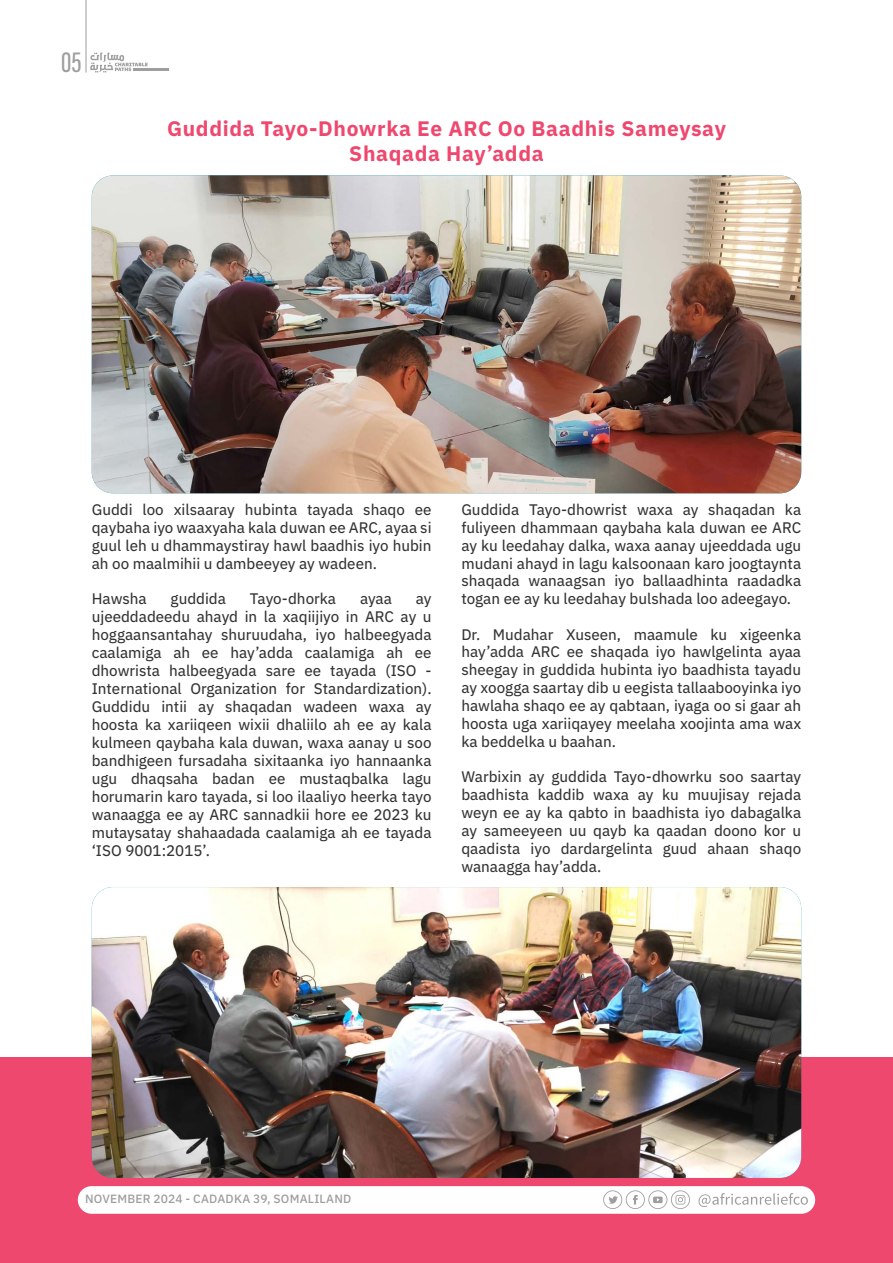
<style>
.page{position:relative;width:893px;height:1263px;background:#fff}
.page>*{position:absolute;margin:0;border:0;box-sizing:border-box;transform-origin:0 0}
.t1{font:30px "Acumin Variable Concept";color:#9e9e9e}
.t2{font:700 21px/25.2px "IBM Plex Sans Arabic";letter-spacing:.03em;color:#ef486f;text-align:center}
.t3{font:15.3px/18px "IBM Plex Sans Arabic Text";color:#343433}
.t4{font:500 12px "IBM Plex Sans Arabic";letter-spacing:.02em;color:#9e9e9e}
</style>
<div class="page">
<div style="left:0;top:1058px;width:893px;height:205px;background:#ef486f"></div>
<div style="left:78px;top:1186px;width:737px;height:28px;background:#fff;border-radius:14px"></div>
<hr style="left:86px;top:0;width:1px;height:73px;background:#9e9e9e">
<svg style="left:90px;top:53px;width:58px;height:20px"></svg>
<hr style="left:133px;top:68px;width:36px;height:3px;background:#9e9e9e">
<svg style="left:698px;top:1193px;width:110px;height:14px"></svg>
<svg style="left:603px;top:1190px;width:87px;height:19px"></svg>
<img style="left:92px;top:175px;width:709px;height:318px">
<img style="left:92px;top:887px;width:709px;height:291px">
<h1 class="t1" style="left:61px;top:41px;width:22px">05</h1>
<h2 class="t2" style="left:167px;top:116px;width:560px">Guddida Tayo-Dhowrka Ee ARC Oo Baadhis Sameysay<br>Shaqada Hay’adda</h2>
<p class="t3" style="left:92px;top:500px;width:341px">Guddi<br>qaybaha iyo waaxyaha kala duwan ee ARC, ayaa si guul leh u dhammaystiray hawl baadhis iyo hubin ah oo maalmihii u dambeeyey ay wadeen.</p>
<p class="t3" style="left:416px;top:589px;width:17px">ay</p>
<p class="t3" style="left:174px;top:500px;width:63px">xilsaaray</p>
<p class="t3" style="left:245px;top:500px;width:54px">hubinta</p>
<p class="t3" style="left:143px;top:500px;width:23px">loo</p>
<p class="t3" style="left:307px;top:500px;width:48px">tayada</p>
<p class="t3" style="left:363px;top:500px;width:43px">shaqo</p>
<p class="t3" style="left:415px;top:500px;width:18px">ee</p>
<p class="t3" style="left:171px;top:589px;width:57px">guddida</p>
<p class="t3" style="left:92px;top:589px;width:57px">Hawsha</p>
<p class="t3" style="left:92px;top:607px;width:341px">ujeeddadeedu ahayd in la xaqiijiyo in ARC ay u</p>
<p class="t3" style="left:344px;top:625px;width:89px">halbeegyada</p>
<p class="t3" style="left:250px;top:589px;width:88px">Tayo-dhorka</p>
<p class="t3" style="left:360px;top:589px;width:33px">ayaa</p>
<p class="t3" style="left:316px;top:625px;width:21px">iyo</p>
<p class="t3" style="left:92px;top:625px;width:122px">hoggaansantahay</p>
<p class="t3" style="left:221px;top:625px;width:88px">shuruudaha,</p>
<p class="t3" style="left:92px;top:643px;width:71px">caalamiga</p>
<p class="t3" style="left:92px;top:661px;width:70px">dhowrista</p>
<p class="t3" style="left:173px;top:643px;width:18px">ah</p>
<p class="t3" style="left:202px;top:643px;width:18px">ee</p>
<p class="t3" style="left:230px;top:643px;width:64px">hay’adda</p>
<p class="t3" style="left:169px;top:661px;width:89px">halbeegyada</p>
<p class="t3" style="left:266px;top:661px;width:31px">sare</p>
<p class="t3" style="left:305px;top:643px;width:71px">caalamiga</p>
<p class="t3" style="left:304px;top:661px;width:18px">ee</p>
<p class="t3" style="left:330px;top:661px;width:48px">tayada</p>
<p class="t3" style="left:386px;top:643px;width:18px">ah</p>
<p class="t3" style="left:415px;top:643px;width:18px">ee</p>
<p class="t3" style="left:386px;top:661px;width:32px">(ISO</p>
<p class="t3" style="left:426px;top:661px;width:8px">-</p>
<p class="t3" style="left:92px;top:679px;width:92px">International</p>
<p class="t3" style="left:190px;top:679px;width:88px">Organization</p>
<p class="t3" style="left:286px;top:679px;width:21px">for</p>
<p class="t3" style="left:314px;top:679px;width:119px">Standardization .(</p>
<p class="t3" style="left:92px;top:697px;width:60px">Guddidu</p>
<p class="t3" style="left:92px;top:715px;width:341px">hoosta ka xariiqeen wixii dhaliilo ah ee ay kala</p>
<p class="t3" style="left:92px;top:733px;width:341px">kulmeen qaybaha kala duwan, waxa aanay u soo</p>
<p class="t3" style="left:92px;top:751px;width:341px">bandhigeen fursadaha sixitaanka iyo hannaanka</p>
<p class="t3" style="left:402px;top:769px;width:31px">lagu</p>
<p class="t3" style="left:161px;top:697px;width:27px">intii</p>
<p class="t3" style="left:225px;top:697px;width:69px">shaqadan</p>
<p class="t3" style="left:303px;top:697px;width:56px">wadeen</p>
<p class="t3" style="left:198px;top:697px;width:17px">ay</p>
<p class="t3" style="left:369px;top:697px;width:37px">waxa</p>
<p class="t3" style="left:416px;top:697px;width:17px">ay</p>
<p class="t3" style="left:131px;top:769px;width:69px">dhaqsaha</p>
<p class="t3" style="left:212px;top:769px;width:44px">badan</p>
<p class="t3" style="left:299px;top:769px;width:91px">mustaqbalka</p>
<p class="t3" style="left:92px;top:769px;width:341px">ugu<br>horumarin karo tayada, si loo ilaaliyo heerka tayo wanaagga ee ay ARC sannadkii hore ee 2023 ku mutaysatay shahaadada caalamiga ah ee tayada ‘ISO 9001:2015 .‘</p>
<p class="t3" style="left:269px;top:769px;width:18px">ee</p>
<p class="t3" style="left:461px;top:500px;width:59px">Guddida</p>
<p class="t3" style="left:461px;top:518px;width:341px">fuliyeen dhammaan qaybaha kala duwan ee ARC</p>
<p class="t3" style="left:461px;top:536px;width:341px">ay ku leedahay dalka, waxa aanay ujeeddada ugu</p>
<p class="t3" style="left:461px;top:554px;width:341px">mudani ahayd in lagu kalsoonaan karo joogtaynta</p>
<p class="t3" style="left:737px;top:572px;width:66px">raadadka</p>
<p class="t3" style="left:529px;top:500px;width:100px">Tayo-dhowrist</p>
<p class="t3" style="left:708px;top:500px;width:69px">shaqadan</p>
<p class="t3" style="left:785px;top:500px;width:18px">ka</p>
<p class="t3" style="left:637px;top:500px;width:37px">waxa</p>
<p class="t3" style="left:683px;top:500px;width:17px">ay</p>
<p class="t3" style="left:614px;top:572px;width:21px">iyo</p>
<p class="t3" style="left:643px;top:572px;width:87px">ballaadhinta</p>
<p class="t3" style="left:461px;top:572px;width:331px">shaqada<br>togan ee ay ku leedahay bulshada loo adeegayo.</p>
<p class="t3" style="left:740px;top:625px;width:63px">xigeenka</p>
<p class="t3" style="left:528px;top:572px;width:79px">wanaagsan</p>
<p class="t3" style="left:493px;top:625px;width:62px">Mudahar</p>
<p class="t3" style="left:634px;top:625px;width:66px">maamule</p>
<p class="t3" style="left:710px;top:625px;width:18px">ku</p>
<p class="t3" style="left:461px;top:625px;width:20px">Dr.</p>
<p class="t3" style="left:566px;top:625px;width:57px">Xuseen,</p>
<p class="t3" style="left:461px;top:643px;width:341px">hay’adda<br>sheegay in guddida hubinta iyo baadhista tayadu ay xoogga saartay dib u eegista tallaabooyinka iyo hawlaha shaqo ee ay qabtaan, iyaga oo si gaar ah hoosta uga xariiqayey meelaha xoojinta ama wax ka beddelka u baahan.</p>
<p class="t3" style="left:750px;top:768px;width:52px">saartay</p>
<p class="t3" style="left:656px;top:643px;width:21px">iyo</p>
<p class="t3" style="left:683px;top:643px;width:81px">hawlgelinta</p>
<p class="t3" style="left:590px;top:643px;width:60px">shaqada</p>
<p class="t3" style="left:531px;top:643px;width:30px">ARC</p>
<p class="t3" style="left:567px;top:643px;width:18px">ee</p>
<p class="t3" style="left:769px;top:643px;width:33px">ayaa</p>
<p class="t3" style="left:461px;top:768px;width:62px">Warbixin</p>
<p class="t3" style="left:551px;top:768px;width:57px">guddida</p>
<p class="t3" style="left:614px;top:768px;width:100px">Tayo-dhowrku</p>
<p class="t3" style="left:529px;top:768px;width:17px">ay</p>
<p class="t3" style="left:719px;top:768px;width:26px">soo</p>
<p class="t3" style="left:461px;top:786px;width:69px">baadhista</p>
<p class="t3" style="left:461px;top:804px;width:341px">weyn ee ay ka qabto in baadhista iyo dabagalka</p>
<p class="t3" style="left:461px;top:822px;width:341px">ay sameeyeen uu qayb ka qaadan doono kor u</p>
<p class="t3" style="left:759px;top:840px;width:43px">shaqo</p>
<p class="t3" style="left:538px;top:786px;width:48px">kaddib</p>
<p class="t3" style="left:688px;top:786px;width:63px">muujisay</p>
<p class="t3" style="left:758px;top:786px;width:45px">rejada</p>
<p class="t3" style="left:662px;top:786px;width:18px">ku</p>
<p class="t3" style="left:593px;top:786px;width:37px">waxa</p>
<p class="t3" style="left:638px;top:786px;width:17px">ay</p>
<p class="t3" style="left:461px;top:840px;width:141px">qaadista<br>wanaagga hay’adda.</p>
<p class="t3" style="left:531px;top:840px;width:21px">iyo</p>
<p class="t3" style="left:561px;top:840px;width:93px">dardargelinta</p>
<p class="t3" style="left:663px;top:840px;width:36px">guud</p>
<p class="t3" style="left:707px;top:840px;width:43px">ahaan</p>
<p class="t4" style="left:85px;top:1192px;width:268px">NOVEMBER 2024 - CADADKA 39, SOMALILAND</p>
</div>
